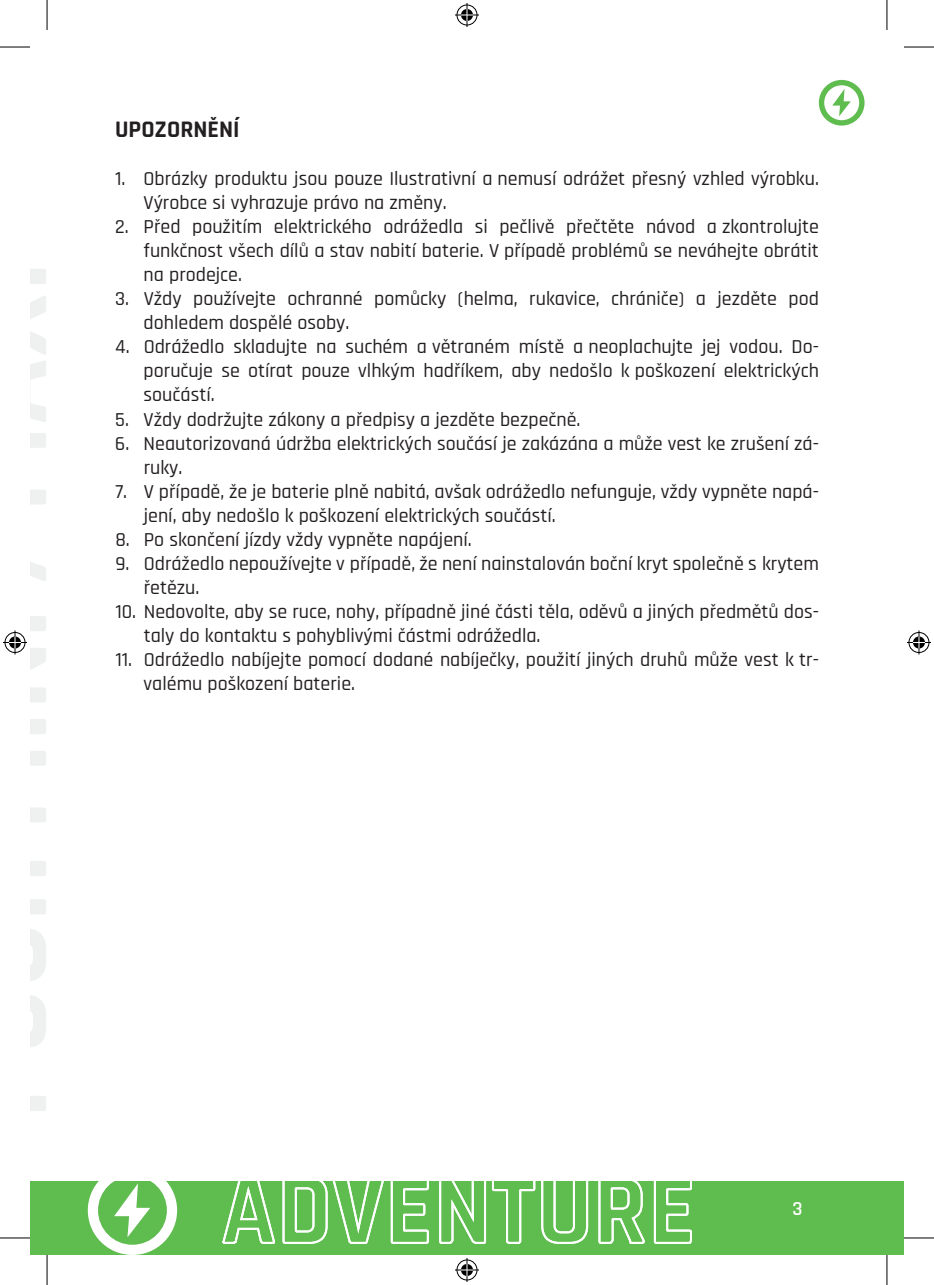
<style>
.page{position:relative;width:934px;height:1285px;background:#fff}
.page>*{position:absolute;margin:0;border:0;box-sizing:border-box;transform-origin:0 0}
.t1{font:700 24px "Rajdhani";color:#231f20}
.t2{font:500 20px/24px "Rajdhani";color:#231f20}
.t3{font:600 20px "Rajdhani";color:#fff}
</style>
<div class="page">
<div style="left:30px;top:1181px;width:873px;height:74px;background:#5fbc4f"></div>
<svg style="left:832px;top:89px;width:18px;height:27px"></svg>
<div style="left:818px;top:80px;width:46px;height:46px;border:5px solid #5fbc4f;border-radius:50%"></div>
<svg style="left:88px;top:1181px;width:89px;height:74px"></svg>
<svg style="left:222px;top:1181px;width:207px;height:63px"></svg>
<svg style="left:439px;top:1181px;width:150px;height:63px"></svg>
<svg style="left:598px;top:1181px;width:46px;height:63px"></svg>
<svg style="left:653px;top:1181px;width:39px;height:63px"></svg>
<hr style="left:0;top:47px;width:30px;height:1px;background:#000">
<hr style="left:903px;top:47px;width:30px;height:1px;background:#000">
<hr style="left:0;top:1237px;width:30px;height:1px;background:#000">
<hr style="left:903px;top:1237px;width:30px;height:1px;background:#000">
<hr style="left:47px;top:0;width:1px;height:30px;background:#000">
<hr style="left:47px;top:1255px;width:1px;height:30px;background:#000">
<hr style="left:886px;top:0;width:1px;height:30px;background:#000">
<hr style="left:886px;top:1255px;width:1px;height:30px;background:#000">
<svg style="left:455px;top:3px;width:24px;height:24px"></svg>
<svg style="left:455px;top:1258px;width:24px;height:24px"></svg>
<svg style="left:3px;top:630px;width:24px;height:24px"></svg>
<svg style="left:907px;top:630px;width:23px;height:24px"></svg>
<p class="t1" style="left:115px;top:115px;width:126px">UPOZORNĚNÍ</p>
<p class="t2" style="left:143px;top:168px;width:676px;text-indent:-28px">1. Obrázky produktu jsou pouze Ilustrativní a nemusí odrážet přesný vzhled výrobku.<br>Výrobce si vyhrazuje právo na změny.</p>
<p class="t2" style="left:144px;top:216px;width:676px;text-align:justify;text-indent:-28px">2. Před použitím elektrického odrážedla si pečlivě přečtěte návod a zkontrolujte funkčnost všech dílů a stav nabití baterie. V případě problémů se neváhejte obrátit na prodejce.</p>
<p class="t2" style="left:144px;top:288px;width:676px;text-indent:-28px">3. Vždy používejte ochranné pomůcky (helma, rukavice, chrániče) a jezděte pod dohledem dospělé osoby.</p>
<p class="t2" style="left:143px;top:336px;width:676px;text-align:justify;text-indent:-28px">4. Odrážedlo skladujte na suchém a větraném místě a neoplachujte jej vodou. Do&shy;poručuje se otírat pouze vlhkým hadříkem, aby nedošlo k poškození elektrických součástí.</p>
<p class="t2" style="left:115px;top:408px;width:466px">5. Vždy dodržujte zákony a předpisy a jezděte bezpečně.</p>
<p class="t2" style="left:144px;top:432px;width:676px;text-indent:-28px">6. Neautorizovaná údržba elektrických součásí je zakázána a může vest ke zrušení zá&shy;ruky.</p>
<p class="t2" style="left:144px;top:480px;width:676px;text-indent:-28px">7. V případě, že je baterie plně nabitá, avšak odrážedlo nefunguje, vždy vypněte napá&shy;jení, aby nedošlo k poškození elektrických součástí.</p>
<p class="t2" style="left:115px;top:528px;width:358px">8. Po skončení jízdy vždy vypněte napájení.</p>
<p class="t2" style="left:144px;top:552px;width:676px;text-indent:-28px">9. Odrážedlo nepoužívejte v případě, že není nainstalován boční kryt společně s krytem řetězu.</p>
<p class="t2" style="left:144px;top:600px;width:676px;text-indent:-28px">10. Nedovolte, aby se ruce, nohy, případně jiné části těla, oděvů a jiných předmětů dos&shy;taly do kontaktu s pohyblivými částmi odrážedla.</p>
<p class="t2" style="left:144px;top:648px;width:676px;text-indent:-28px">11. Odrážedlo nabíjejte pomocí dodané nabíječky, použití jiných druhů může vest k tr&shy;valému poškození baterie.</p>
<p class="t3" style="left:792px;top:1197px;width:12px">3</p>
</div>
